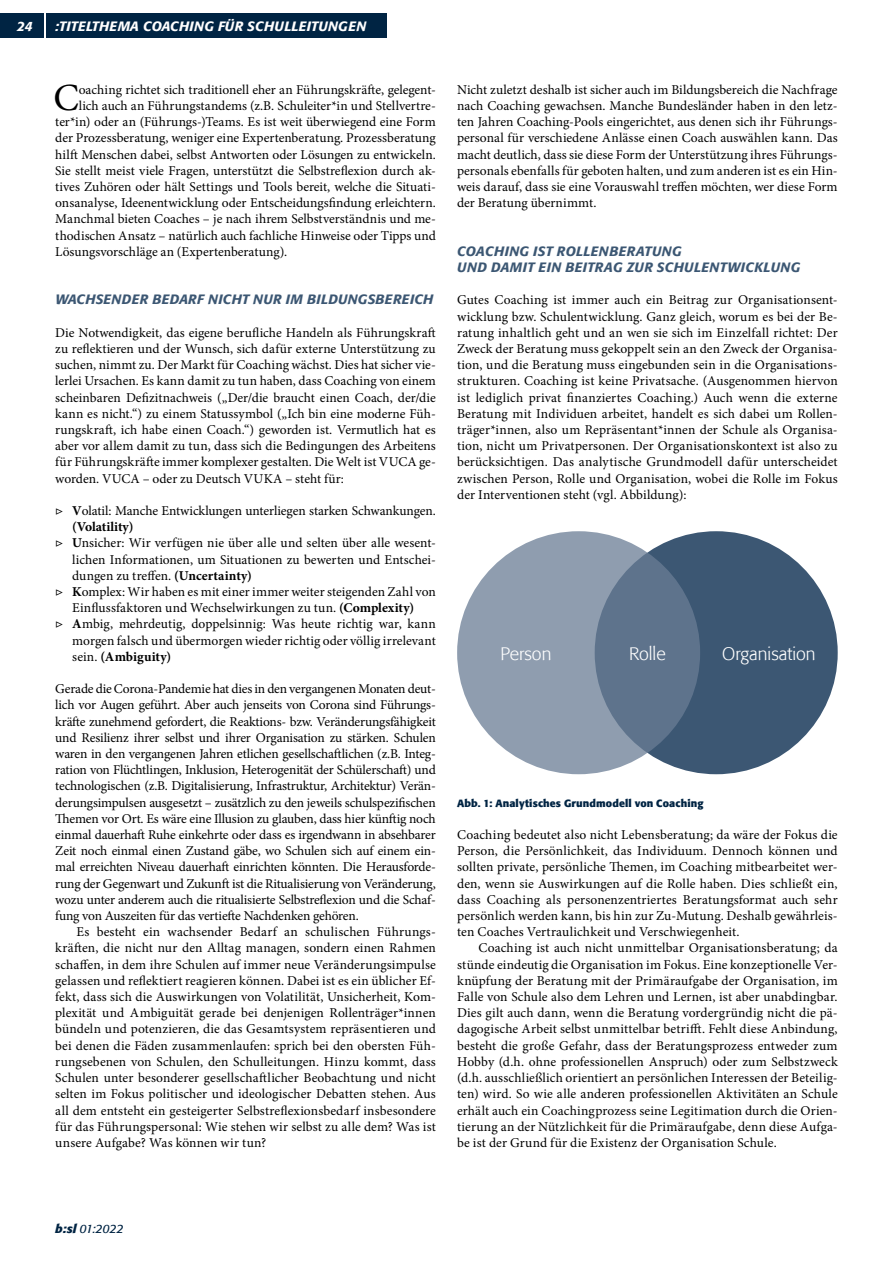
<style>
.page{position:relative;width:893px;height:1263px;background:#fff}
.page>*{position:absolute;margin:0;border:0;box-sizing:border-box;transform-origin:0 0}
.t1{font:38.4px "Minion Pro";color:#000}
.t2{font:300 18px "Formata";color:#fff}
.t3{font:13.5px/16.2px "Minion Pro";color:#000;text-align:justify}
.t4{font:italic 500 13.5px/16.2px "Formata";letter-spacing:.035em;color:#3c5773}
.t5{font:italic 500 13.5px "Formata";letter-spacing:.015em;color:#fff}
.t6{font:700 13.5px "Minion Pro";letter-spacing:-.005em;color:#000}
.t7{font:italic 12px "Formata";letter-spacing:-.005em;color:#002443}
.t8{font:700 10.5px "Formata";letter-spacing:.01em;color:#002443}
.s1{font-weight:700}
.s2{font-weight:400}
</style>
<div class="page">
<div style="left:0;top:14px;width:44px;height:24px;background:#002443"></div>
<div style="left:46px;top:13px;width:340px;height:25px;background:#002443"></div>
<div style="left:595px;top:531px;width:243px;height:243px;background:#3c5773;border-radius:50%"></div>
<svg style="left:457px;top:531px;width:243px;height:243px;background:#7f8fa4"></svg>
<p class="t5" style="left:17px;top:18px;width:17px">24</p>
<p class="t5" style="left:55px;top:18px;width:312px">:TITELTHEMA COACHING FÜR SCHULLEITUNGEN</p>
<h1 class="t1" style="left:54px;top:72px;width:27px">C</h1>
<p class="t3" style="left:79px;top:81px;width:359px">oaching richtet sich traditionell eher an Führungskräfte, gelegent-</p>
<p class="t3" style="left:79px;top:98px;width:359px">lich auch an Führungstandems (z.B. Schuleiter*in und Stellvertre-</p>
<p class="t3" style="left:55px;top:114px;width:382px">ter*in) oder an (Führungs-)Teams. Es ist weit überwiegend eine Form</p>
<p class="t3" style="left:55px;top:130px;width:382px">der Prozessberatung, weniger eine Expertenberatung. Prozessberatung</p>
<p class="t3" style="left:55px;top:146px;width:382px">hilft Menschen dabei, selbst Antworten oder Lösungen zu entwickeln.</p>
<p class="t3" style="left:55px;top:162px;width:382px">Sie stellt meist viele Fragen, unterstützt die Selbstreflexion durch ak-</p>
<p class="t3" style="left:55px;top:179px;width:382px">tives Zuhören oder hält Settings und Tools bereit, welche die Situati-</p>
<p class="t3" style="left:55px;top:195px;width:382px">onsanalyse, Ideenentwicklung oder Entscheidungsfindung erleichtern.</p>
<p class="t3" style="left:55px;top:211px;width:382px">Manchmal bieten Coaches – je nach ihrem Selbstverständnis und me-</p>
<p class="t3" style="left:55px;top:227px;width:382px">thodischen Ansatz – natürlich auch fachliche Hinweise oder Tipps und</p>
<p class="t3" style="left:55px;top:243px;width:233px">Lösungsvorschläge an (Expertenberatung).</p>
<p class="t4" style="left:55px;top:291px;width:380px">WACHSENDER BEDARF NICHT NUR IM BILDUNGSBEREICH</p>
<p class="t3" style="left:55px;top:324px;width:382px">Die Notwendigkeit, das eigene berufliche Handeln als Führungskraft zu reflektieren und der Wunsch, sich dafür externe Unterstützung zu suchen, nimmt zu. Der Markt für Coaching wächst. Dies hat sicher vie&shy;lerlei Ursachen. Es kann damit zu tun haben, dass Coaching von einem scheinbaren Defizitnachweis („Der/die braucht einen Coach, der/die kann es nicht.“) zu einem Statussymbol („Ich bin eine moderne Füh&shy;rungskraft, ich habe einen Coach.“) geworden ist. Vermutlich hat es aber vor allem damit zu tun, dass sich die Bedingungen des Arbeitens für Führungskräfte immer komplexer gestalten. Die Welt ist VUCA ge&shy;worden. VUCA – oder zu Deutsch VUKA – steht für:</p>
<p class="t3" style="left:55px;top:503px;width:382px">▷ <span class="s1">V</span>olatil: Manche Entwicklungen unterliegen starken Schwankungen.</p>
<p class="t6" style="left:72px;top:517px;width:63px">(Volatility)</p>
<p class="t3" style="left:55px;top:535px;width:382px">▷ <span class="s1">U</span>nsicher: Wir verfügen nie über alle und selten über alle wesent-</p>
<p class="t3" style="left:72px;top:551px;width:365px">lichen Informationen, um Situationen zu bewerten und Entschei-</p>
<p class="t3" style="left:72px;top:567px;width:181px">dungen zu treffen. <span class="s1">(Uncertainty)</span></p>
<p class="t3" style="left:55px;top:584px;width:382px">▷ <span class="s1">K</span>omplex: Wir haben es mit einer immer weiter steigenden Zahl von</p>
<p class="t3" style="left:72px;top:600px;width:343px">Einflussfaktoren und Wechselwirkungen zu tun. <span class="s1">(Complexity)</span></p>
<p class="t3" style="left:55px;top:616px;width:382px">▷ <span class="s1">A</span>mbig, mehrdeutig, doppelsinnig: Was heute richtig war, kann</p>
<p class="t3" style="left:72px;top:632px;width:365px">morgen falsch und übermorgen wieder richtig oder völlig irrelevant</p>
<p class="t6" style="left:72px;top:647px;width:100px"><span class="s2">sein.</span> (Ambiguity)</p>
<p class="t3" style="left:55px;top:681px;width:382px">Gerade die Corona-Pandemie hat dies in den vergangenen Monaten deut&shy;lich vor Augen geführt. Aber auch jenseits von Corona sind Führungs&shy;kräfte zunehmend gefordert, die Reaktions- bzw. Veränderungsfähigkeit und Resilienz ihrer selbst und ihrer Organisation zu stärken. Schulen waren in den vergangenen Jahren etlichen gesellschaftlichen (z.B. Integ&shy;ration von Flüchtlingen, Inklusion, Heterogenität der Schülerschaft) und technologischen (z.B. Digitalisierung, Infrastruktur, Architektur) Verän&shy;derungsimpulsen ausgesetzt – zusätzlich zu den jeweils schulspezifischen Themen vor Ort. Es wäre eine Illusion zu glauben, dass hier künftig noch einmal dauerhaft Ruhe einkehrte oder dass es irgendwann in absehbarer Zeit noch einmal einen Zustand gäbe, wo Schulen sich auf einem ein&shy;mal erreichten Niveau dauerhaft einrichten könnten. Die Herausforde&shy;rung der Gegenwart und Zukunft ist die Ritualisierung von Veränderung, wozu unter anderem auch die ritualisierte Selbstreflexion und die Schaf&shy;fung von Auszeiten für das vertiefte Nachdenken gehören.</p>
<p class="t3" style="left:55px;top:924px;width:382px;text-indent:21px">Es besteht ein wachsender Bedarf an schulischen Führungs&shy;kräften, die nicht nur den Alltag managen, sondern einen Rahmen schaffen, in dem ihre Schulen auf immer neue Veränderungsimpulse gelassen und reflektiert reagieren können. Dabei ist es ein üblicher Ef&shy;fekt, dass sich die Auswirkungen von Volatilität, Unsicherheit, Kom&shy;plexität und Ambiguität gerade bei denjenigen Rollenträger*innen bündeln und potenzieren, die das Gesamtsystem repräsentieren und bei denen die Fäden zusammenlaufen: sprich bei den obersten Füh&shy;rungsebenen von Schulen, den Schulleitungen. Hinzu kommt, dass Schulen unter besonderer gesellschaftlicher Beobachtung und nicht selten im Fokus politischer und ideologischer Debatten stehen. Aus all dem entsteht ein gesteigerter Selbstreflexionsbedarf insbesondere für das Führungspersonal: Wie stehen wir selbst zu alle dem? Was ist unsere Aufgabe? Was können wir tun?</p>
<p class="t3" style="left:457px;top:81px;width:382px">Nicht zuletzt deshalb ist sicher auch im Bildungsbereich die Nachfrage nach Coaching gewachsen. Manche Bundesländer haben in den letz&shy;ten Jahren Coaching-Pools eingerichtet, aus denen sich ihr Führungs&shy;personal für verschiedene Anlässe einen Coach auswählen kann. Das macht deutlich, dass sie diese Form der Unterstützung ihres Führungs&shy;personals ebenfalls für geboten halten, und zum anderen ist es ein Hin&shy;weis darauf, dass sie eine Vorauswahl treffen möchten, wer diese Form der Beratung übernimmt.</p>
<p class="t4" style="left:457px;top:243px;width:345px">COACHING IST ROLLENBERATUNG<br>UND DAMIT EIN BEITRAG ZUR SCHULENTWICKLUNG</p>
<p class="t3" style="left:457px;top:292px;width:382px">Gutes Coaching ist immer auch ein Beitrag zur Organisationsent&shy;wicklung bzw. Schulentwicklung. Ganz gleich, worum es bei der Be&shy;ratung inhaltlich geht und an wen sie sich im Einzelfall richtet: Der Zweck der Beratung muss gekoppelt sein an den Zweck der Organisa&shy;tion, und die Beratung muss eingebunden sein in die Organisations&shy;strukturen. Coaching ist keine Privatsache. (Ausgenommen hiervon ist lediglich privat finanziertes Coaching.) Auch wenn die externe Beratung mit Individuen arbeitet, handelt es sich dabei um Rollen&shy;träger*innen, also um Repräsentant*innen der Schule als Organisa&shy;tion, nicht um Privatpersonen. Der Organisationskontext ist also zu berücksichtigen. Das analytische Grundmodell dafür unterscheidet zwischen Person, Rolle und Organisation, wobei die Rolle im Fokus der Interventionen steht (vgl. Abbildung):</p>
<h2 class="t2" style="left:500px;top:643px;width:53px">Person</h2>
<h2 class="t2" style="left:629px;top:643px;width:38px">Rolle</h2>
<h2 class="t2" style="left:722px;top:643px;width:95px">Organisation</h2>
<p class="t8" style="left:457px;top:796px;width:248px">Abb. 1: Analytisches Grundmodell von Coaching</p>
<p class="t3" style="left:457px;top:827px;width:382px">Coaching bedeutet also nicht Lebensberatung; da wäre der Fokus die Person, die Persönlichkeit, das Individuum. Dennoch können und sollten private, persönliche Themen, im Coaching mitbearbeitet wer&shy;den, wenn sie Auswirkungen auf die Rolle haben. Dies schließt ein, dass Coaching als personenzentriertes Beratungsformat auch sehr persönlich werden kann, bis hin zur Zu-Mutung. Deshalb gewährleis&shy;ten Coaches Vertraulichkeit und Verschwiegenheit.</p>
<p class="t3" style="left:457px;top:940px;width:382px;text-indent:21px">Coaching ist auch nicht unmittelbar Organisationsberatung; da stünde eindeutig die Organisation im Fokus. Eine konzeptionelle Ver&shy;knüpfung der Beratung mit der Primäraufgabe der Organisation, im Falle von Schule also dem Lehren und Lernen, ist aber unabdingbar.<br>Dies gilt auch dann, wenn die Beratung vordergründig nicht die pä&shy;dagogische Arbeit selbst unmittelbar betrifft. Fehlt diese Anbindung, besteht die große Gefahr, dass der Beratungsprozess entweder zum Hobby (d.h. ohne professionellen Anspruch) oder zum Selbstzweck (d.h. ausschließlich orientiert an persönlichen Interessen der Beteilig&shy;ten) wird. So wie alle anderen professionellen Aktivitäten an Schule erhält auch ein Coachingprozess seine Legitimation durch die Orien&shy;tierung an der Nützlichkeit für die Primäraufgabe, denn diese Aufga&shy;be ist der Grund für die Existenz der Organisation Schule.</p>
<p class="t7" style="left:55px;top:1222px;width:70px"><span class="s1">b:sl</span> 01:2022</p>
</div>
